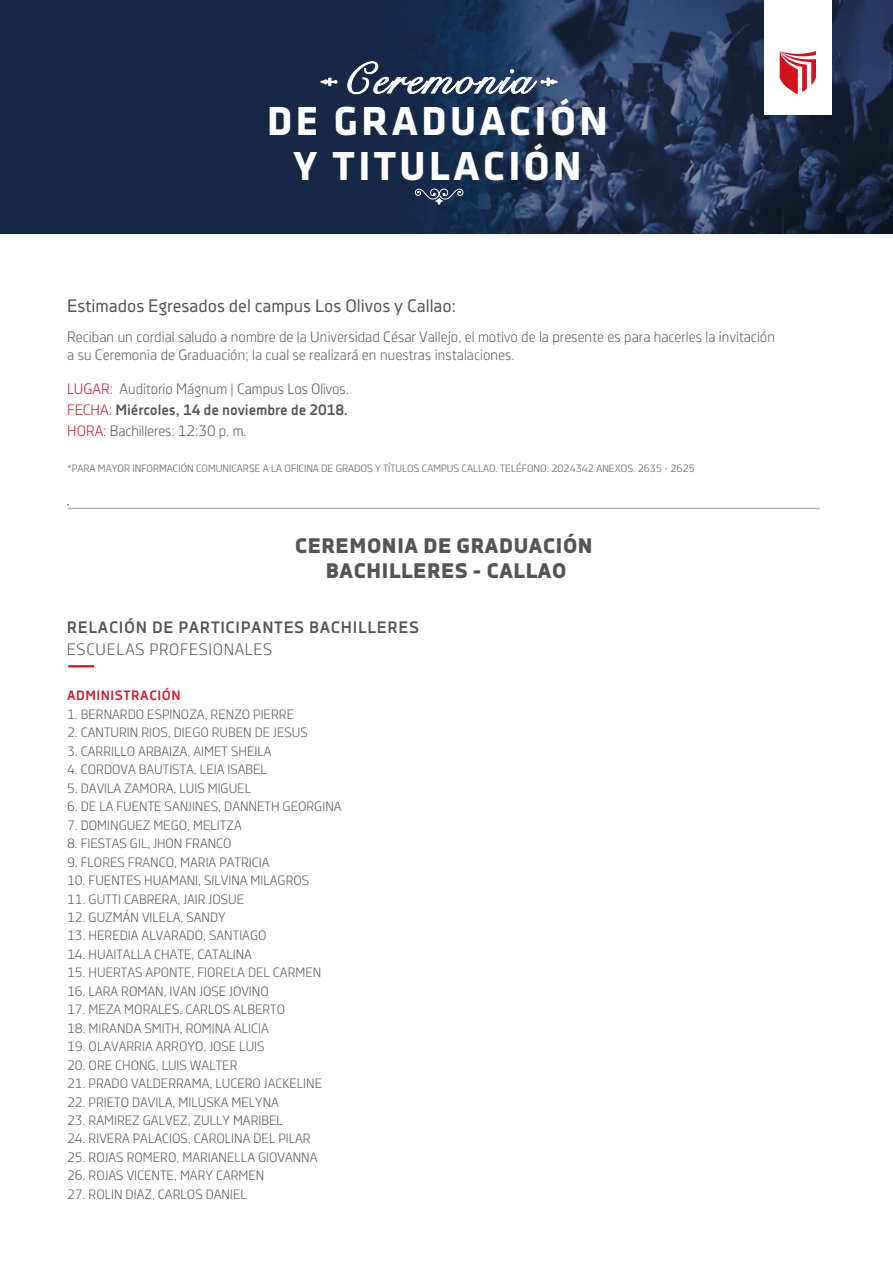
<style>
.page{position:relative;width:893px;height:1263px;background:#fff}
.page>*{position:absolute;margin:0;border:0;box-sizing:border-box;transform-origin:0 0}
.t1{font:43.35px "Snell Roundhand";letter-spacing:.06em;color:#fff}
.t2{font:700 42px/44.1px "Klavika";letter-spacing:.08em;color:#fff;text-align:center}
.t3{font:800 21px/25.2px "Decima Nova Pro";color:#575353;text-align:center}
.t4{font:18px "Decima Nova Pro";color:#575353}
.t5{font:700 16.5px "Decima Nova Pro";letter-spacing:.04em;color:#575353}
.t6{font:16.5px "Decima Nova Pro Lt";letter-spacing:.04em;color:#575353}
.t7{font:15px/18px "Decima Nova Pro Lt";color:#575353}
.t8{font:700 15px "Decima Nova Pro";letter-spacing:-.005em;color:#575353}
.t9{font:13.5px "Decima Nova Pro Lt";color:#575353}
.t10{font:700 13.5px "Decima Nova Pro";letter-spacing:.04em;color:#ce132d}
.t11{font:10.5px "Decima Nova Pro Lt";color:#575353}
.s1{color:#ce132d}
.s2{font-family:"Decima Nova Pro Lt";font-weight:400;color:#ce132d}
</style>
<div class="page">
<hr style="left:68px;top:665px;width:26px;height:2px;background:#d51027">
<hr style="left:68px;top:508px;width:752px;height:1px;background:#b3b2b4">
<svg style="left:0;top:0;width:893px;height:233px;background:#1b2e4c"></svg>
<div style="left:764px;top:0;width:68px;height:114px;background:#fff"></div>
<svg style="left:780px;top:51px;width:36px;height:44px"></svg>
<svg style="left:319px;top:74px;width:19px;height:16px"></svg>
<svg style="left:346px;top:60px;width:213px;height:35px;background:#4b5e79"></svg>
<svg style="left:415px;top:188px;width:48px;height:17px"></svg>
<h1 class="t1" style="left:342px;top:44px;width:191px">Ceremonia</h1>
<h2 class="t2" style="left:267px;top:100px;width:342px">DE GRADUACIÓN<br>Y TITULACIÓN</h2>
<h3 class="t4" style="left:67px;top:295px;width:390px">Estimados Egresados del campus Los Olivos y Callao:</h3>
<p class="t7" style="left:67px;top:328px;width:709px">Reciban un cordial saludo a nombre de la Universidad César Vallejo, el motivo de la presente es para hacerles la invitación a su Ceremonia de Graduación; la cual se realizará en nuestras instalaciones.</p>
<p class="t7" style="left:67px;top:380px;width:283px"><span class="s1">LUGAR:</span> Auditorio Mágnum | Campus Los Olivos.</p>
<p class="t8" style="left:67px;top:401px;width:282px"><span class="s2">FECHA:</span> Miércoles, 14 de noviembre de 2018.</p>
<p class="t7" style="left:67px;top:422px;width:181px"><span class="s1">HORA:</span> Bachilleres: 12:30 p. m.</p>
<p class="t11" style="left:67px;top:462px;width:629px">*PARA MAYOR INFORMACIÓN COMUNICARSE A LA OFICINA DE GRADOS Y TÍTULOS CAMPUS CALLAO. TELÉFONO: 2024342 ANEXOS. 2635 - 2625</p>
<h3 class="t3" style="left:295px;top:534px;width:300px">CEREMONIA DE GRADUACIÓN<br>BACHILLERES - CALLAO</h3>
<p class="t5" style="left:67px;top:617px;width:354px">RELACIÓN DE PARTICIPANTES BACHILLERES</p>
<p class="t6" style="left:67px;top:640px;width:207px">ESCUELAS PROFESIONALES</p>
<p class="t10" style="left:67px;top:688px;width:115px">ADMINISTRACIÓN</p>
<p class="t9" style="left:67px;top:707px;width:229px">1. BERNARDO ESPINOZA, RENZO PIERRE</p>
<p class="t9" style="left:67px;top:725px;width:242px">2. CANTURIN RIOS, DIEGO RUBEN DE JESUS</p>
<p class="t9" style="left:67px;top:743px;width:206px">3. CARRILLO ARBAIZA, AIMET SHEILA</p>
<p class="t9" style="left:67px;top:762px;width:202px">4. CORDOVA BAUTISTA, LEIA ISABEL</p>
<p class="t9" style="left:67px;top:780px;width:186px">5. DAVILA ZAMORA, LUIS MIGUEL</p>
<p class="t9" style="left:67px;top:799px;width:276px">6. DE LA FUENTE SANJINES, DANNETH GEORGINA</p>
<p class="t9" style="left:67px;top:817px;width:176px">7. DOMINGUEZ MEGO, MELITZA</p>
<p class="t9" style="left:67px;top:836px;width:166px">8. FIESTAS GIL, JHON FRANCO</p>
<p class="t9" style="left:67px;top:854px;width:204px">9. FLORES FRANCO, MARIA PATRICIA</p>
<p class="t9" style="left:67px;top:873px;width:244px">10. FUENTES HUAMANI, SILVINA MILAGROS</p>
<p class="t9" style="left:67px;top:891px;width:179px">11. GUTTI CABRERA, JAIR JOSUE</p>
<p class="t9" style="left:67px;top:910px;width:160px">12. GUZMÁN VILELA, SANDY</p>
<p class="t9" style="left:67px;top:928px;width:201px">13. HEREDIA ALVARADO, SANTIAGO</p>
<p class="t9" style="left:67px;top:946px;width:187px">14. HUAITALLA CHATE, CATALINA</p>
<p class="t9" style="left:67px;top:965px;width:256px">15. HUERTAS APONTE, FIORELA DEL CARMEN</p>
<p class="t9" style="left:67px;top:983px;width:203px">16. LARA ROMAN, IVAN JOSE JOVINO</p>
<p class="t9" style="left:67px;top:1002px;width:220px">17. MEZA MORALES, CARLOS ALBERTO</p>
<p class="t9" style="left:67px;top:1020px;width:203px">18. MIRANDA SMITH, ROMINA ALICIA</p>
<p class="t9" style="left:67px;top:1039px;width:199px">19. OLAVARRIA ARROYO, JOSE LUIS</p>
<p class="t9" style="left:67px;top:1057px;width:172px">20. ORE CHONG, LUIS WALTER</p>
<p class="t9" style="left:67px;top:1076px;width:257px">21. PRADO VALDERRAMA, LUCERO JACKELINE</p>
<p class="t9" style="left:67px;top:1094px;width:214px">22. PRIETO DAVILA, MILUSKA MELYNA</p>
<p class="t9" style="left:67px;top:1113px;width:217px">23. RAMIREZ GALVEZ, ZULLY MARIBEL</p>
<p class="t9" style="left:67px;top:1131px;width:245px">24. RIVERA PALACIOS, CAROLINA DEL PILAR</p>
<p class="t9" style="left:67px;top:1149px;width:252px">25. ROJAS ROMERO, MARIANELLA GIOVANNA</p>
<p class="t9" style="left:67px;top:1168px;width:199px">26. ROJAS VICENTE, MARY CARMEN</p>
<p class="t9" style="left:67px;top:1186px;width:181px">27. ROLIN DIAZ, CARLOS DANIEL</p>
</div>
